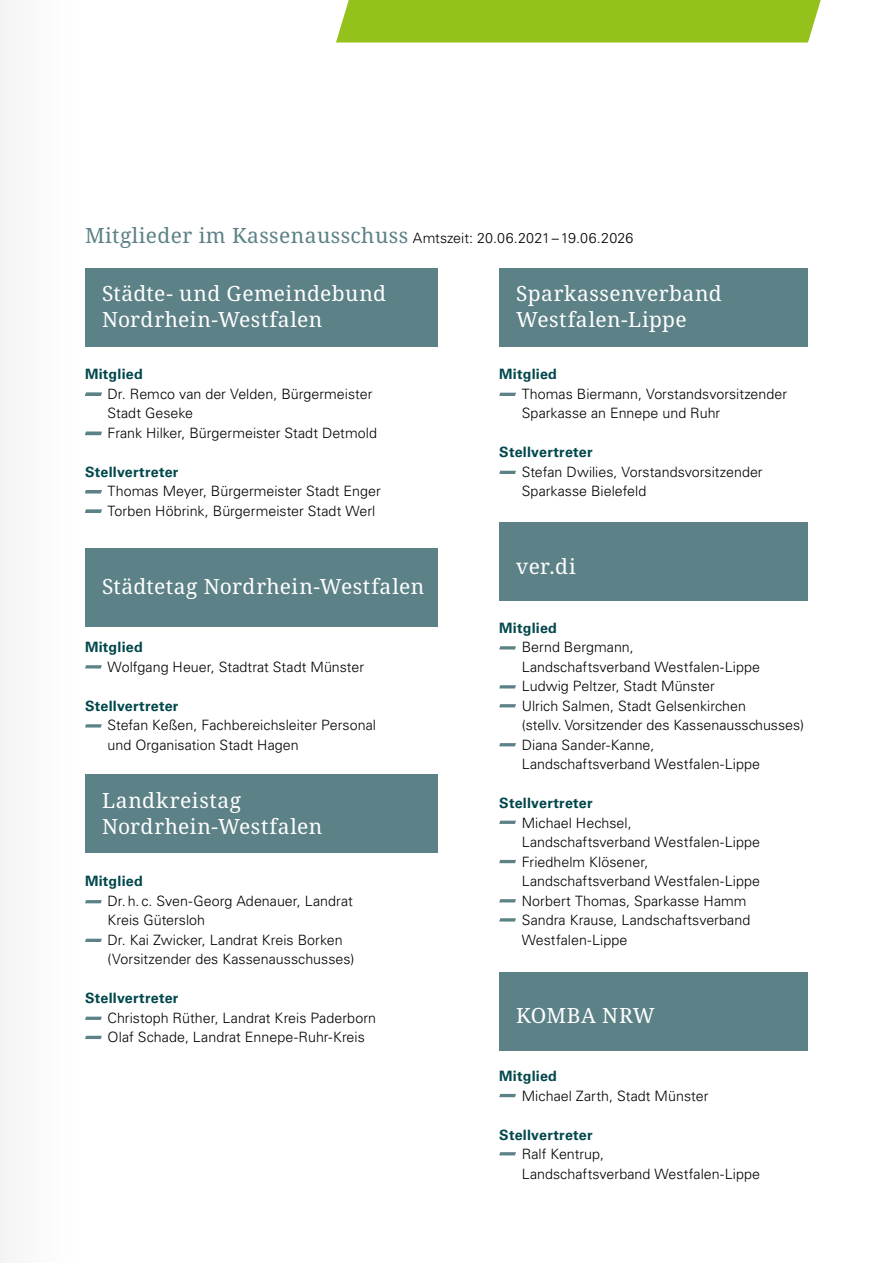
<style>
.page{position:relative;width:893px;height:1263px;background:#fff}
.page>*{position:absolute;margin:0;border:0;box-sizing:border-box;transform-origin:0 0}
.t1{font:21px/25.2px "Noto Serif";letter-spacing:.02em;color:#fff}
.t2{font:300 14.25px/19.5px "Univers LT Std";color:#000}
.t3{font:700 14.25px "Univers LT Std";letter-spacing:.015em;color:#00474c}
.s1{font-family:"Noto Serif";font-weight:400;font-size:21px;color:#5c8186}
</style>
<div class="page">
<div style="left:499px;top:973px;width:309px;height:78px;background:#5c8186"></div>
<div style="left:85px;top:775px;width:352px;height:78px;background:#5c8186"></div>
<svg style="left:499px;top:393px;width:17px;height:3px"></svg>
<svg style="left:499px;top:471px;width:17px;height:3px"></svg>
<svg style="left:499px;top:646px;width:17px;height:3px"></svg>
<svg style="left:85px;top:665px;width:17px;height:3px"></svg>
<svg style="left:499px;top:685px;width:17px;height:3px"></svg>
<svg style="left:499px;top:704px;width:17px;height:3px"></svg>
<svg style="left:499px;top:743px;width:17px;height:3px"></svg>
<svg style="left:499px;top:821px;width:17px;height:3px"></svg>
<svg style="left:499px;top:860px;width:17px;height:3px"></svg>
<svg style="left:499px;top:899px;width:17px;height:3px"></svg>
<svg style="left:499px;top:918px;width:17px;height:3px"></svg>
<svg style="left:499px;top:1094px;width:17px;height:3px"></svg>
<svg style="left:499px;top:1152px;width:17px;height:3px"></svg>
<svg style="left:85px;top:724px;width:17px;height:3px"></svg>
<svg style="left:85px;top:900px;width:17px;height:3px"></svg>
<svg style="left:85px;top:939px;width:17px;height:3px"></svg>
<svg style="left:85px;top:1017px;width:17px;height:3px"></svg>
<svg style="left:85px;top:1036px;width:17px;height:3px"></svg>
<div style="left:85px;top:268px;width:352px;height:78px;background:#5c8186"></div>
<div style="left:499px;top:268px;width:309px;height:78px;background:#5c8186"></div>
<div style="left:85px;top:548px;width:352px;height:78px;background:#5c8186"></div>
<div style="left:499px;top:523px;width:309px;height:78px;background:#5c8186"></div>
<svg style="left:85px;top:393px;width:17px;height:3px"></svg>
<svg style="left:85px;top:432px;width:17px;height:3px"></svg>
<svg style="left:85px;top:490px;width:17px;height:3px"></svg>
<svg style="left:85px;top:510px;width:17px;height:3px"></svg>
<div style="left:336px;top:0;width:485px;height:43px;background:#94c11c"></div>
<div style="left:0;top:0;width:77px;height:1263px;background:#fafafa"></div>
<p class="t2" style="left:85px;top:228px;width:550px"><span class="s1">Mitglieder im Kassenausschuss</span> Amtszeit: 20.06.2021–19.06.2026</p>
<h1 class="t1" style="left:102px;top:282px;width:285px">Städte- und Gemeindebund<br>Nordrhein-Westfalen</h1>
<h1 class="t1" style="left:516px;top:282px;width:207px">Sparkassenverband<br>Westfalen-Lippe</h1>
<p class="t3" style="left:499px;top:366px;width:59px">Mitglied</p>
<p class="t2" style="left:522px;top:384px;width:267px">Thomas Biermann, Vorstandsvorsitzender<br>Sparkasse an Ennepe und Ruhr</p>
<p class="t3" style="left:499px;top:444px;width:95px">Stellvertreter</p>
<p class="t2" style="left:522px;top:462px;width:242px">Stefan Dwilies, Vorstandsvorsitzender<br>Sparkasse Bielefeld</p>
<p class="t3" style="left:85px;top:366px;width:59px">Mitglied</p>
<p class="t2" style="left:108px;top:384px;width:271px">Dr. Remco van der Velden, Bürgermeister<br>Stadt Geseke<br>Frank Hilker, Bürgermeister Stadt Detmold</p>
<p class="t3" style="left:85px;top:463px;width:95px">Stellvertreter</p>
<p class="t2" style="left:108px;top:482px;width:275px">Thomas Meyer, Bürgermeister Stadt Enger<br>Torben Höbrink, Bürgermeister Stadt Werl</p>
<h1 class="t1" style="left:102px;top:574px;width:324px">Städtetag Nordrhein-Westfalen</h1>
<p class="t3" style="left:85px;top:639px;width:59px">Mitglied</p>
<p class="t2" style="left:108px;top:657px;width:258px">Wolfgang Heuer, Stadtrat Stadt Münster</p>
<p class="t3" style="left:85px;top:697px;width:95px">Stellvertreter</p>
<p class="t2" style="left:108px;top:715px;width:270px">Stefan Keßen, Fachbereichsleiter Personal und Organisation Stadt Hagen</p>
<h1 class="t1" style="left:102px;top:789px;width:222px">Landkreistag<br>Nordrhein-Westfalen</h1>
<p class="t3" style="left:85px;top:873px;width:59px">Mitglied</p>
<p class="t2" style="left:108px;top:891px;width:248px">Dr.h. c. Sven-Georg Adenauer, Landrat Kreis Gütersloh<br>Dr. Kai Zwicker, Landrat Kreis Borken (Vorsitzender des Kassenausschusses)</p>
<p class="t3" style="left:85px;top:990px;width:95px">Stellvertreter</p>
<p class="t2" style="left:108px;top:1008px;width:270px">Christoph Rüther, Landrat Kreis Paderborn<br>Olaf Schade, Landrat Ennepe-Ruhr-Kreis</p>
<h1 class="t1" style="left:516px;top:555px;width:61px">ver.di</h1>
<p class="t3" style="left:499px;top:619px;width:59px">Mitglied</p>
<p class="t2" style="left:522px;top:638px;width:284px">Bernd Bergmann,<br>Landschaftsverband Westfalen-Lippe Ludwig Peltzer, Stadt Münster<br>Ulrich Salmen, Stadt Gelsenkirchen<br>(stellv. Vorsitzender des Kassenausschusses)<br>Diana Sander-Kanne,<br>Landschaftsverband Westfalen-Lippe</p>
<p class="t3" style="left:499px;top:795px;width:95px">Stellvertreter</p>
<p class="t2" style="left:522px;top:813px;width:240px">Michael Hechsel,<br>Landschaftsverband Westfalen-Lippe<br>Friedhelm Klösener,<br>Landschaftsverband Westfalen-Lippe<br>Norbert Thomas, Sparkasse Hamm<br>Sandra Krause, Landschaftsverband<br>Westfalen-Lippe</p>
<h1 class="t1" style="left:516px;top:1003px;width:140px">KOMBA NRW</h1>
<p class="t3" style="left:499px;top:1068px;width:59px">Mitglied</p>
<p class="t2" style="left:522px;top:1086px;width:188px">Michael Zarth, Stadt Münster</p>
<p class="t3" style="left:499px;top:1126px;width:95px">Stellvertreter</p>
<p class="t2" style="left:522px;top:1144px;width:240px">Ralf Kentrup,<br>Landschaftsverband Westfalen-Lippe</p>
</div>
